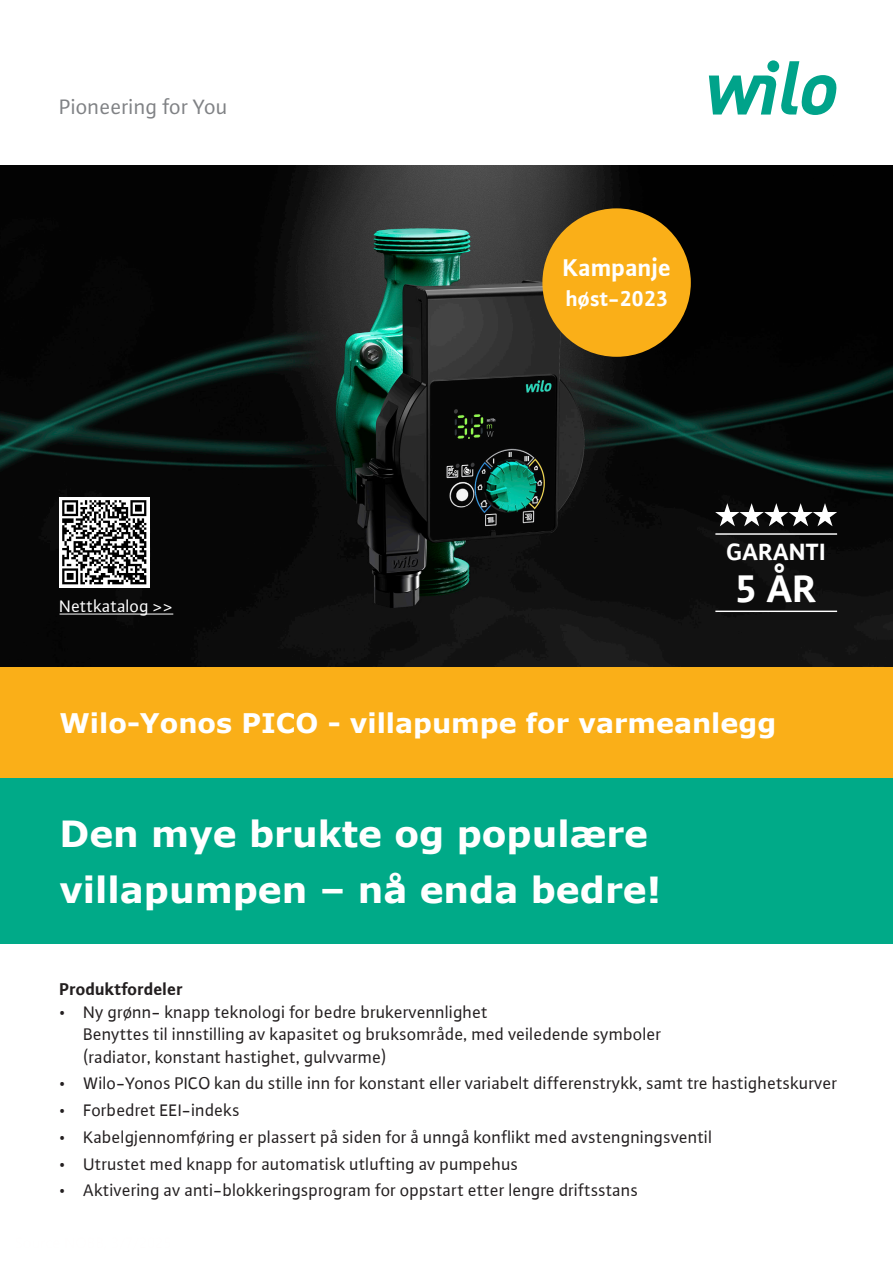
<style>
.page{position:relative;width:893px;height:1263px;background:#fff}
.page>*{position:absolute;margin:0;border:0;box-sizing:border-box;transform-origin:0 0}
.t1{font:700 40.5px "WILO Plus FM";color:#fff}
.t2{font:700 36px/55.5px "Verdana";color:#fff}
.t3{font:700 27px "Verdana";color:#fff}
.t4{font:700 25.5px "WILO Plus Global";color:#fff}
.t5{font:700 24.75px "WILO Plus FM";letter-spacing:.005em;color:#fff}
.t6{font:700 22.5px "WILO Plus Global";color:#fff}
.t7{font:22.2px "WILO Plus FM";color:#808285}
.t8{font:18px/22.5px "WILO Plus Global";color:#231f20}
.t9{font:700 18px "WILO Plus Global";color:#231f20}
.t10{font:18px "WILO Plus Global";color:#fff}
.s1{font-family:"WILO Plus FM"}
</style>
<div class="page">
<img style="left:0;top:166px;width:893px;height:502px">
<div style="left:0;top:767px;width:893px;height:177px;background:#0a8"></div>
<svg style="left:709px;top:61px;width:127px;height:54px"></svg>
<div style="left:767px;top:60px;width:12px;height:12px;background:#00a38a;border-radius:50%"></div>
<div style="left:0;top:668px;width:893px;height:110px;background:#faaf18"></div>
<hr style="left:60px;top:614px;width:113px;height:1px;background:#fff">
<img style="left:60px;top:497px;width:90px;height:91px">
<div style="left:542px;top:208px;width:149px;height:149px;background:#faaf18;border-radius:50%"></div>
<hr style="left:715px;top:611px;width:122px;height:1px;background:#fff">
<hr style="left:715px;top:533px;width:122px;height:2px;background:#fff">
<svg style="left:715px;top:503px;width:122px;height:23px"></svg>
<p class="t7" style="left:60px;top:92px;width:170px">Pioneering for You</p>
<p class="t10" style="left:60px;top:595px;width:115px">Nettkatalog &gt;&gt;</p>
<h3 class="t4" style="left:563px;top:252px;width:110px">Kampanje</h3>
<p class="t6" style="left:566px;top:285px;width:104px">høst-2023</p>
<h3 class="t5" style="left:726px;top:535px;width:101px">GARANTI</h3>
<h1 class="t1" style="left:735px;top:561px;width:83px">5 ÅR</h1>
<h3 class="t3" style="left:60px;top:704px;width:718px">Wilo-Yonos PICO - villapumpe for varmeanlegg</h3>
<h2 class="t2" style="left:60px;top:806px;width:603px">Den mye brukte og populære villapumpen – nå enda bedre!</h2>
<p class="t9" style="left:60px;top:978px;width:125px">Produktfordeler</p>
<p class="t8" style="left:84px;top:1000px;width:579px;text-indent:-24px"><span class="s1">•</span> Ny grønn- knapp teknologi for bedre brukervennlighet<br>Benyttes til innstilling av kapasitet og bruksområde, med veiledende symboler (radiator, konstant hastighet, gulvvarme)</p>
<p class="t8" style="left:60px;top:1072px;width:779px"><span class="s1">•</span> Wilo-Yonos PICO kan du stille inn for konstant eller variabelt differenstrykk, samt tre hastighetskurver</p>
<p class="t8" style="left:60px;top:1098px;width:182px"><span class="s1">•</span> Forbedret EEI-indeks</p>
<p class="t8" style="left:60px;top:1125px;width:654px"><span class="s1">•</span> Kabelgjennomføring er plassert på siden for å unngå konflikt med avstengningsventil</p>
<p class="t8" style="left:60px;top:1152px;width:460px"><span class="s1">•</span> Utrustet med knapp for automatisk utlufting av pumpehus</p>
<p class="t8" style="left:60px;top:1179px;width:580px"><span class="s1">•</span> Aktivering av anti-blokkeringsprogram for oppstart etter lengre driftsstans</p>
</div>
